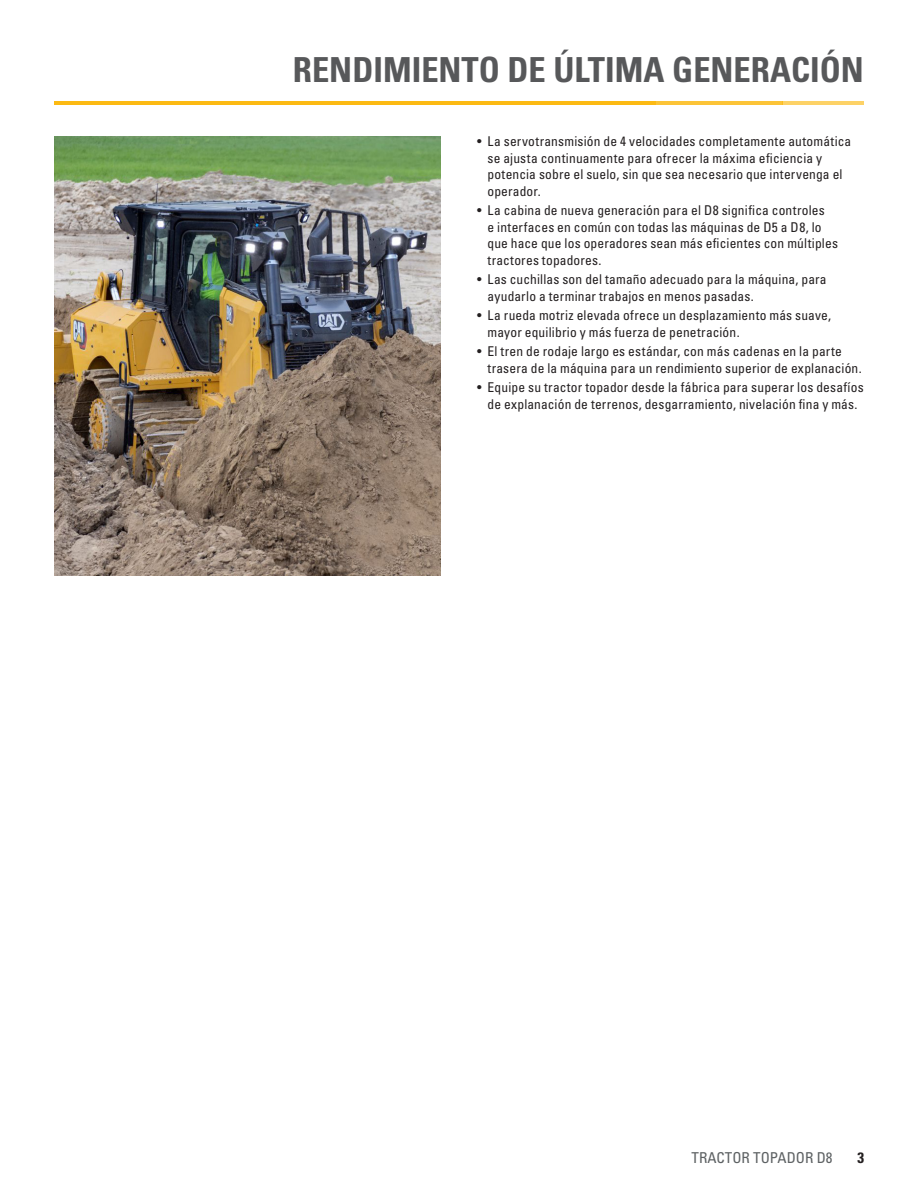
<style>
.page{position:relative;width:918px;height:1188px;background:#fff}
.page>*{position:absolute;margin:0;border:0;box-sizing:border-box;transform-origin:0 0}
.Headline_medium_gray{font:34.5px "Univers LTCYR 67 Bold Cond";color:#57585a}
.Running_footer-RH{font:condensed 15px "Univers LTCYR 57";color:#5d6163}
.t1{font:15px "Univers LTCYR 67 Bold Cond";color:#231f20}
.t2{font:condensed 13.5px/16.5px "Univers LT Std";letter-spacing:.01em;color:#231f20}
</style>
<div class="page">
<hr style="left:54px;top:101px;width:601px;height:4px;background:#fcba13">
<hr style="left:654px;top:101px;width:128px;height:4px;background:#fcc437">
<hr style="left:782px;top:101px;width:82px;height:4px;background:#fdd266">
<img style="left:54px;top:136px;width:387px;height:440px">
<p class="Headline_medium_gray" style="left:293px;top:48px;width:573px">RENDIMIENTO DE ÚLTIMA GENERACIÓN</p>
<p class="t2" style="left:488px;top:133px;width:365px;text-indent:-10px">• La servotransmisión de 4 velocidades completamente automática se ajusta continuamente para ofrecer la máxima eficiencia y potencia sobre el suelo, sin que sea necesario que intervenga el operador.</p>
<p class="t2" style="left:488px;top:202px;width:352px;text-indent:-10px">• La cabina de nueva generación para el D8 significa controles<br>e interfaces en común con todas las máquinas de D5 a D8, lo que hace que los operadores sean más eficientes con múltiples tractores topadores.</p>
<p class="t2" style="left:488px;top:271px;width:341px;text-indent:-10px">• Las cuchillas son del tamaño adecuado para la máquina, para ayudarlo a terminar trabajos en menos pasadas.</p>
<p class="t2" style="left:488px;top:307px;width:345px;text-indent:-10px">• La rueda motriz elevada ofrece un desplazamiento más suave, mayor equilibrio y más fuerza de penetración.</p>
<p class="t2" style="left:488px;top:343px;width:376px;text-indent:-10px">• El tren de rodaje largo es estándar, con más cadenas en la parte trasera de la máquina para un rendimiento superior de explanación.</p>
<p class="t2" style="left:477px;top:379px;width:388px;text-align:center">• Equipe su tractor topador desde la fábrica para superar los desafíos de explanación de terrenos, desgarramiento, nivelación fina y más.</p>
<p class="Running_footer-RH" style="left:692px;top:1148px;width:142px">TRACTOR TOPADOR D8</p>
<p class="t1" style="left:857px;top:1148px;width:8px">3</p>
</div>
